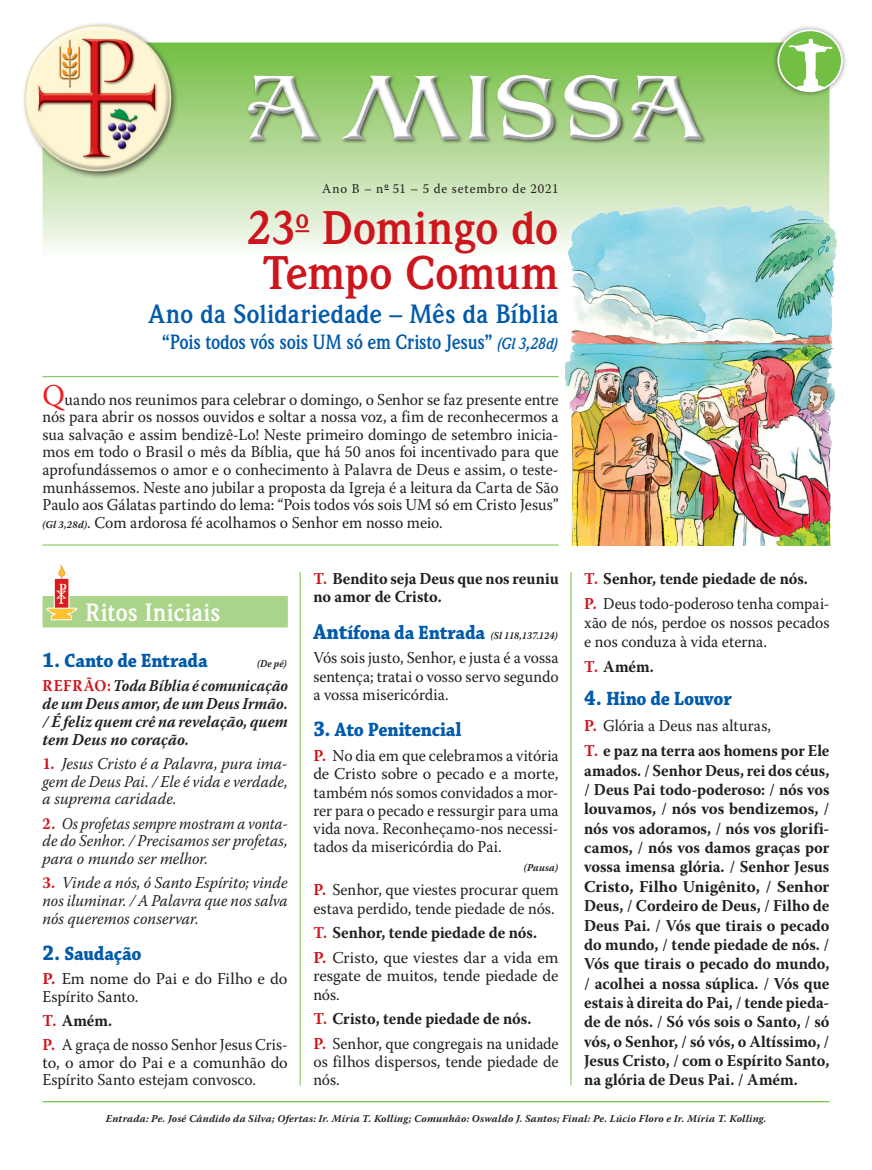
<style>
.page{position:relative;width:872px;height:1170px;background:#fff}
.page>*{position:absolute;margin:0;border:0;box-sizing:border-box;transform-origin:0 0}
.Título_da_Missa_maio{font:700 48px/45px "Weidemann IT Cby BT";letter-spacing:-.015em;color:#cd151d;text-align:center;scale:.95 1}
.Título_da_Missa_meno{font:700 27px "Weidemann IT Cby BT";letter-spacing:-.005em;color:#015aaa;scale:.95 1}
.Divisões{font:700 25.5px "Weidemann IT Cby BT";color:#fff;scale:.95 1}
.Título_da_Missa_meno-2{font:700 21px "Weidemann IT Cby BT";letter-spacing:-.015em;color:#015aaa;scale:.86 1}
.Itens{font:700 20.25px "Chaparral Pro";letter-spacing:-.01em;color:#015aaa;scale:.91 1}
.Texto_TODOS{font:700 16.5px/19.4px "Warnock Pro";letter-spacing:-.005em;color:#231f20;scale:.95 1}
.Box_Início{font:16.5px/17.5px "Warnock Pro";color:#231f20;text-align:justify;scale:.95 1}
.Texto_NORMAL{font:16.5px/18.3px "Warnock Pro";color:#231f20;text-align:justify;scale:.95 1}
.Texto_NORMAL-2{font:16.5px/17.7px "Warnock Pro";color:#231f20;text-align:justify;scale:.94 1}
.Texto_CANTOS{font:italic 16.5px/17.7px "Warnock Pro";color:#231f20;text-align:justify;scale:.95 1}
.Texto_REFRÃO{font:italic 700 16.5px/17.7px "Warnock Pro";letter-spacing:.01em;color:#231f20;text-align:justify;scale:.9 1}
.Texto_NORMAL-3{font:16.5px/18.3px "Warnock Pro";color:#231f20}
.Texto_CANTOS-2{font:italic 16.5px/17.7px "Warnock Pro";color:#231f20;text-align:justify;scale:.9 1}
.Texto_NORMAL_sem_lei{font:16.5px/18.3px "Warnock Pro";letter-spacing:.005em;color:#231f20;text-align:justify;scale:.95 1}
.Data{font:13.5px "Warnock Pro";letter-spacing:.06em;color:#231f20;scale:.95 1}
.Crédito_das_Músicas{font:italic 700 10.5px "Warnock Pro";letter-spacing:.015em;color:#231f20}
.Itens-2{font:italic 700 10.5px "Warnock Pro";color:#231f20;scale:.91 1}
.Texto_NORMAL-4{font:italic 700 10.5px "Warnock Pro";letter-spacing:.02em;color:#231f20;scale:.95 1}
.s1{font-style:italic;font-size:16.5px}
.s2{font-size:30px;color:#ee1d23}
.s3{font-weight:700;font-style:italic;font-size:10.5px}
.s4{font-size:22.5px}
.s5{font-style:normal;color:#cd151d}
.s6{font-weight:700;font-style:normal;color:#cd151d}
.s7{font-weight:700;color:#cd151d}
.s8{color:#cd151d}
.s9{font-family:"Chaparral Pro";font-style:normal;font-size:22.5px;color:#015aaa}
.s10{font-family:"Chaparral Pro";font-style:normal;font-size:20.25px;color:#015aaa}
</style>
<div class="page">
<svg style="left:43px;top:43px;width:786px;height:206px;background:#bbdda2"></svg>
<img style="left:242px;top:69px;width:466px;height:77px">
<div style="left:771px;top:24px;width:76px;height:74px;background:#231f20;opacity:.5"></div>
<svg style="left:778px;top:30px;width:64px;height:61px"></svg>
<img style="left:778px;top:39px;width:64px;height:52px">
<div style="left:777px;top:29px;width:65px;height:63px;border:2px solid #fff;border-radius:50%"></div>
<div style="left:43px;top:596px;width:245px;height:31px;background:#aad489"></div>
<img style="left:47px;top:565px;width:30px;height:55px">
<svg style="left:295px;top:230px;width:14px;height:2px"></svg>
<hr style="left:43px;top:376px;width:515px;height:1px;background:#71bf44">
<hr style="left:43px;top:544px;width:515px;height:1px;background:#71bf44">
<hr style="left:570px;top:572px;width:1px;height:513px;background:#71bf44">
<img style="left:24px;top:23px;width:159px;height:155px">
<img style="left:566px;top:175px;width:271px;height:370px">
<hr style="left:300px;top:572px;width:1px;height:513px;background:#71bf44">
<hr style="left:43px;top:1100px;width:786px;height:2px;background:#71bf44">
<p class="Data" style="left:322px;top:180px;width:250px">Ano B – n<sup>o</sup> 51 – 5 de setembro de 2021</p>
<p class="Título_da_Missa_maio" style="left:247px;top:204px;width:329px">23<sup>o</sup> Domingo do<br>Tempo Comum</p>
<p class="Título_da_Missa_meno" style="left:148px;top:297px;width:433px">Ano da Solidariedade – Mês da Bíblia</p>
<p class="Título_da_Missa_meno-2" style="left:162px;top:328px;width:463px">“Pois todos vós sois UM só em Cristo Jesus” <span class="s1">(Gl 3,28d)</span></p>
<p class="Box_Início" style="left:43px;top:390px;width:545px"><span class="s2">Q</span>uando nos reunimos para celebrar o domingo, o Senhor se faz presente entre nós para abrir os nossos ouvidos e soltar a nossa voz, a fim de reconhecermos a sua salvação e assim bendizê-Lo! Neste primeiro domingo de setembro inicia&shy;mos em todo o Brasil o mês da Bíblia, que há 50 anos foi incentivado para que aprofundássemos o amor e o conhecimento à Palavra de Deus e assim, o teste&shy;munhássemos. Neste ano jubilar a proposta da Igreja é a leitura da Carta de São Paulo aos Gálatas partindo do lema: “Pois todos vós sois UM só em Cristo Jesus” <span class="s3">(Gl 3,28d)</span>. Com ardorosa fé acolhamos o Senhor em nosso meio.</p>
<p class="Divisões" style="left:85px;top:596px;width:144px">Ritos Iniciais</p>
<p class="Itens" style="left:43px;top:649px;width:183px"><span class="s4">1.</span> Canto de Entrada</p>
<p class="Itens-2" style="left:257px;top:657px;width:34px">(De pé)</p>
<p class="Texto_REFRÃO" style="left:43px;top:676px;width:274px"><span class="s5">REFRÃO:</span> Toda Bíblia é comunicação de um Deus amor, de um Deus Irmão. / É feliz quem crê na revelação, quem tem Deus no coração.</p>
<p class="Texto_CANTOS" style="left:43px;top:754px;width:260px"><span class="s6">1.</span> Jesus Cristo é a Palavra, pura ima&shy;gem de Deus Pai. / Ele é vida e verdade, a suprema caridade.</p>
<p class="Texto_CANTOS-2" style="left:43px;top:813px;width:274px"><span class="s6">2.</span> Os profetas sempre mostram a vonta&shy;de do Senhor. / Precisamos ser profetas, para o mundo ser melhor.</p>
<p class="Texto_CANTOS" style="left:43px;top:873px;width:260px"><span class="s6">3.</span> Vinde a nós, ó Santo Espírito; vinde nos iluminar. / A Palavra que nos salva nós queremos conservar.</p>
<p class="Itens" style="left:43px;top:941px;width:110px"><span class="s4">2.</span> Saudação</p>
<p class="Texto_NORMAL-3" style="left:43px;top:969px;width:246px;line-height:17.7px"><span class="s7">P.</span> Em nome do Pai e do Filho e do<br>Espírito Santo.</p>
<p class="Texto_TODOS" style="left:43px;top:1010px;width:75px"><span class="s8">T.</span> Amém.</p>
<p class="Texto_NORMAL-2" style="left:43px;top:1035px;width:262px"><span class="s7">P.</span> A graça de nosso Senhor Jesus Cris&shy;to, o amor do Pai e a comunhão do Espírito Santo estejam convosco.</p>
<p class="Texto_TODOS" style="left:313px;top:569px;width:260px;line-height:18.3px"><span class="s8">T.</span> Bendito seja Deus que nos reuniu no amor de Cristo.</p>
<p class="Itens-2" style="left:313px;top:629px;width:270px"><span class="s9">Ant</span><span class="s10">ífona da Entrada</span> (Sl 118,137.124)</p>
<p class="Texto_NORMAL_sem_lei" style="left:313px;top:648px;width:260px">Vós sois justo, Senhor, e justa é a vossa sentença; tratai o vosso servo segundo a vossa misericórdia.</p>
<p class="Itens" style="left:313px;top:718px;width:164px"><span class="s4">3.</span> Ato Penitencial</p>
<p class="Texto_NORMAL" style="left:313px;top:746px;width:260px"><span class="s7">P.</span> No dia em que celebramos a vitória de Cristo sobre o pecado e a morte, também nós somos convidados a mor&shy;rer para o pecado e ressurgir para uma vida nova. Reconheçamo-nos necessi&shy;tados da misericórdia do Pai.</p>
<p class="Texto_NORMAL-4" style="left:524px;top:860px;width:38px">(Pausa)</p>
<p class="Texto_NORMAL" style="left:313px;top:880px;width:260px"><span class="s7">P.</span> Senhor, que viestes procurar quem estava perdido, tende piedade de nós.</p>
<p class="Texto_TODOS" style="left:313px;top:922px;width:237px"><span class="s8">T.</span> Senhor, tende piedade de nós.</p>
<p class="Texto_NORMAL-3" style="left:313px;top:948px;width:247px;text-align:justify"><span class="s7">P.</span> Cristo, que viestes dar a vida em resgate de muitos, tende piedade de nós.</p>
<p class="Texto_TODOS" style="left:313px;top:1008px;width:231px"><span class="s8">T.</span> Cristo, tende piedade de nós.</p>
<p class="Texto_NORMAL" style="left:313px;top:1033px;width:260px"><span class="s7">P.</span> Senhor, que congregais na unidade os filhos dispersos, tende piedade de nós.</p>
<p class="Texto_TODOS" style="left:584px;top:568px;width:237px"><span class="s8">T.</span> Senhor, tende piedade de nós.</p>
<p class="Texto_NORMAL-2" style="left:584px;top:594px;width:263px;line-height:18.9px"><span class="s7">P.</span> Deus todo-poderoso tenha compai&shy;xão de nós, perdoe os nossos pecados e nos conduza à vida eterna.</p>
<p class="Texto_TODOS" style="left:584px;top:657px;width:75px"><span class="s8">T.</span> Amém.</p>
<p class="Itens" style="left:584px;top:687px;width:164px"><span class="s4">4.</span> Hino de Louvor</p>
<p class="Texto_NORMAL" style="left:584px;top:715px;width:198px"><span class="s7">P.</span> Glória a Deus nas alturas,</p>
<p class="Texto_TODOS" style="left:584px;top:740px;width:260px;text-align:justify"><span class="s8">T.</span> e paz na terra aos homens por Ele amados. / Senhor Deus, rei dos céus, / Deus Pai todo-poderoso: / nós vos louvamos, / nós vos bendizemos, / nós vos adoramos, / nós vos glorifi&shy;camos, / nós vos damos graças por vossa imensa glória. / Senhor Jesus Cristo, Filho Unigênito, / Senhor Deus, / Cordeiro de Deus, / Filho de Deus Pai. / Vós que tirais o pecado do mundo, / tende piedade de nós. / Vós que tirais o pecado do mundo, / acolhei a nossa súplica. / Vós que estais à direita do Pai, / tende pieda&shy;de de nós. / Só vós sois o Santo, / só vós, o Senhor, / só vós, o Altíssimo, / Jesus Cristo, / com o Espírito Santo, na glória de Deus Pai. / Amém.</p>
<p class="Crédito_das_Músicas" style="left:106px;top:1111px;width:662px">Entrada: Pe. José Cândido da Silva; Ofertas: Ir. Míria T. Kolling; Comunhão: Oswaldo J. Santos; Final: Pe. Lúcio Floro e Ir. Míria T. Kolling.</p>
</div>
